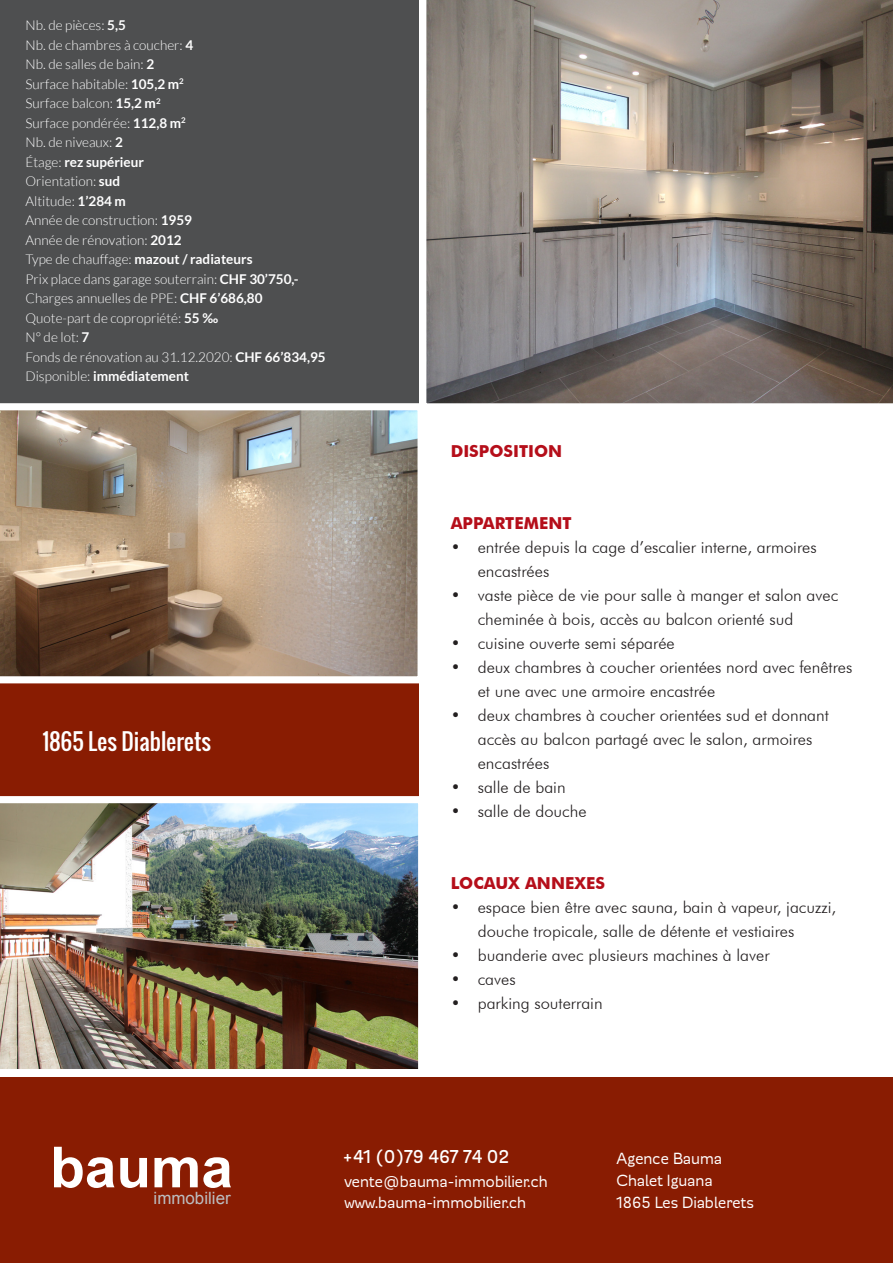
<style>
.page{position:relative;width:893px;height:1263px;background:#fff}
.page>*{position:absolute;margin:0;border:0;box-sizing:border-box;transform-origin:0 0}
.t1{font:22.2px "Oswald";color:#fff}
.t2{font:500 21.3px "Modernica";letter-spacing:-.01em;color:#fff}
.t3{font:18.45px/22.2px "Modernica";letter-spacing:-.01em;color:#fff}
.t4{font:16.95px "Arial";color:#bcbdc0}
.t5{font:300 16.5px/24px "Futura BT";color:#231f20}
.t6{font:700 16.5px "Futura BT";color:#b50e1a}
.t7{font:300 13.5px "Lato";color:#fff}
.t8{font:700 13.5px "Lato";color:#fff}
.s1{font-weight:700}
.s2{font-weight:300}
</style>
<div class="page">
<div style="left:0;top:1077px;width:893px;height:186px;background:#891c02"></div>
<svg style="left:54px;top:1147px;width:60px;height:41px"></svg>
<svg style="left:120px;top:1158px;width:27px;height:30px"></svg>
<svg style="left:154px;top:1157px;width:77px;height:31px"></svg>
<div style="left:0;top:502px;width:418px;height:463px;background:#891c02"></div>
<svg style="left:426px;top:0;width:467px;height:404px;background:#8b827b"></svg>
<div style="left:0;top:0;width:418px;height:427px;background:#4e4f50"></div>
<img style="left:0;top:796px;width:419px;height:273px">
<svg style="left:0;top:403px;width:419px;height:280px;background:#a39280"></svg>
<p class="t7" style="left:26px;top:18px;width:102px">Nb. de pièces: <span class="s1">5,5</span></p>
<p class="t7" style="left:26px;top:37px;width:169px">Nb. de chambres à coucher: <span class="s1">4</span></p>
<p class="t7" style="left:26px;top:57px;width:130px">Nb. de salles de bain: <span class="s1">2</span></p>
<p class="t7" style="left:26px;top:76px;width:160px">Surface habitable: <span class="s1">105,2 m</span><sup>2</sup></p>
<p class="t7" style="left:26px;top:96px;width:137px">Surface balcon: <span class="s1">15,2 m</span><sup>2</sup></p>
<p class="t7" style="left:26px;top:115px;width:162px">Surface pondérée: <span class="s1">112,8 m</span><sup>2</sup></p>
<p class="t7" style="left:26px;top:135px;width:99px">Nb. de niveaux: <span class="s1">2</span></p>
<p class="t8" style="left:26px;top:154px;width:120px"><span class="s2">Étage:</span> rez supérieur</p>
<p class="t7" style="left:26px;top:174px;width:96px">Orientation: <span class="s1">sud</span></p>
<p class="t7" style="left:26px;top:193px;width:102px">Altitude: <span class="s1">1’284 m</span></p>
<p class="t7" style="left:26px;top:213px;width:168px">Année de construction: <span class="s1">1959</span></p>
<p class="t7" style="left:26px;top:232px;width:158px">Année de rénovation: <span class="s1">2012</span></p>
<p class="t8" style="left:26px;top:251px;width:229px"><span class="s2">Type de chauffage:</span> mazout / radiateurs</p>
<p class="t7" style="left:26px;top:271px;width:274px">Prix place dans garage souterrain: <span class="s1">CHF 30’750,-</span></p>
<p class="t7" style="left:26px;top:291px;width:239px">Charges annuelles de PPE: <span class="s1">CHF 6’686,80</span></p>
<p class="t7" style="left:26px;top:310px;width:194px">Quote-part de copropriété: <span class="s1">55 ‰</span></p>
<p class="t7" style="left:26px;top:330px;width:65px">N° de lot: <span class="s1">7</span></p>
<p class="t7" style="left:26px;top:349px;width:302px">Fonds de rénovation au 31.12.2020: <span class="s1">CHF 66’834,95</span></p>
<p class="t8" style="left:26px;top:368px;width:165px"><span class="s2">Disponible:</span> immédiatement</p>
<p class="t1" style="left:43px;top:725px;width:170px">1865 Les Diablerets</p>
<p class="t6" style="left:451px;top:441px;width:113px">DISPOSITION</p>
<p class="t6" style="left:451px;top:513px;width:122px">APPARTEMENT</p>
<p class="t5" style="left:478px;top:535px;width:341px;text-indent:-27px">• entrée depuis la cage d’escalier interne, armoires encastrées</p>
<p class="t5" style="left:478px;top:583px;width:362px;text-indent:-27px">• vaste pièce de vie pour salle à manger et salon avec cheminée à bois, accès au balcon orienté sud</p>
<p class="t5" style="left:451px;top:631px;width:226px">• cuisine ouverte semi séparée</p>
<p class="t5" style="left:478px;top:655px;width:376px;text-indent:-27px">• deux chambres à coucher orientées nord avec fenêtres et une avec une armoire encastrée</p>
<p class="t5" style="left:478px;top:703px;width:353px;text-indent:-27px">• deux chambres à coucher orientées sud et donnant accès au balcon partagé avec le salon, armoires encastrées</p>
<p class="t5" style="left:451px;top:775px;width:116px">• salle de bain</p>
<p class="t5" style="left:451px;top:799px;width:137px">• salle de douche</p>
<p class="t6" style="left:451px;top:873px;width:156px">LOCAUX ANNEXES</p>
<p class="t5" style="left:478px;top:895px;width:360px;text-indent:-27px">• espace bien être avec sauna, bain à vapeur, jacuzzi, douche tropicale, salle de détente et vestiaires</p>
<p class="t5" style="left:451px;top:943px;width:320px">• buanderie avec plusieurs machines à laver</p>
<p class="t5" style="left:451px;top:967px;width:66px">• caves</p>
<p class="t5" style="left:451px;top:991px;width:153px">• parking souterrain</p>
<p class="t2" style="left:342px;top:1147px;width:168px">+41 (0)79 467 74 02</p>
<p class="t3" style="left:344px;top:1170px;width:205px">vente@bauma-immobilier.ch</p>
<p class="t4" style="left:154px;top:1187px;width:79px">immobilier</p>
<p class="t3" style="left:344px;top:1192px;width:183px">www.bauma-immobilier.ch</p>
<p class="t3" style="left:617px;top:1148px;width:139px">Agence Bauma<br>Chalet Iguana<br>1865 Les Diablerets</p>
</div>
